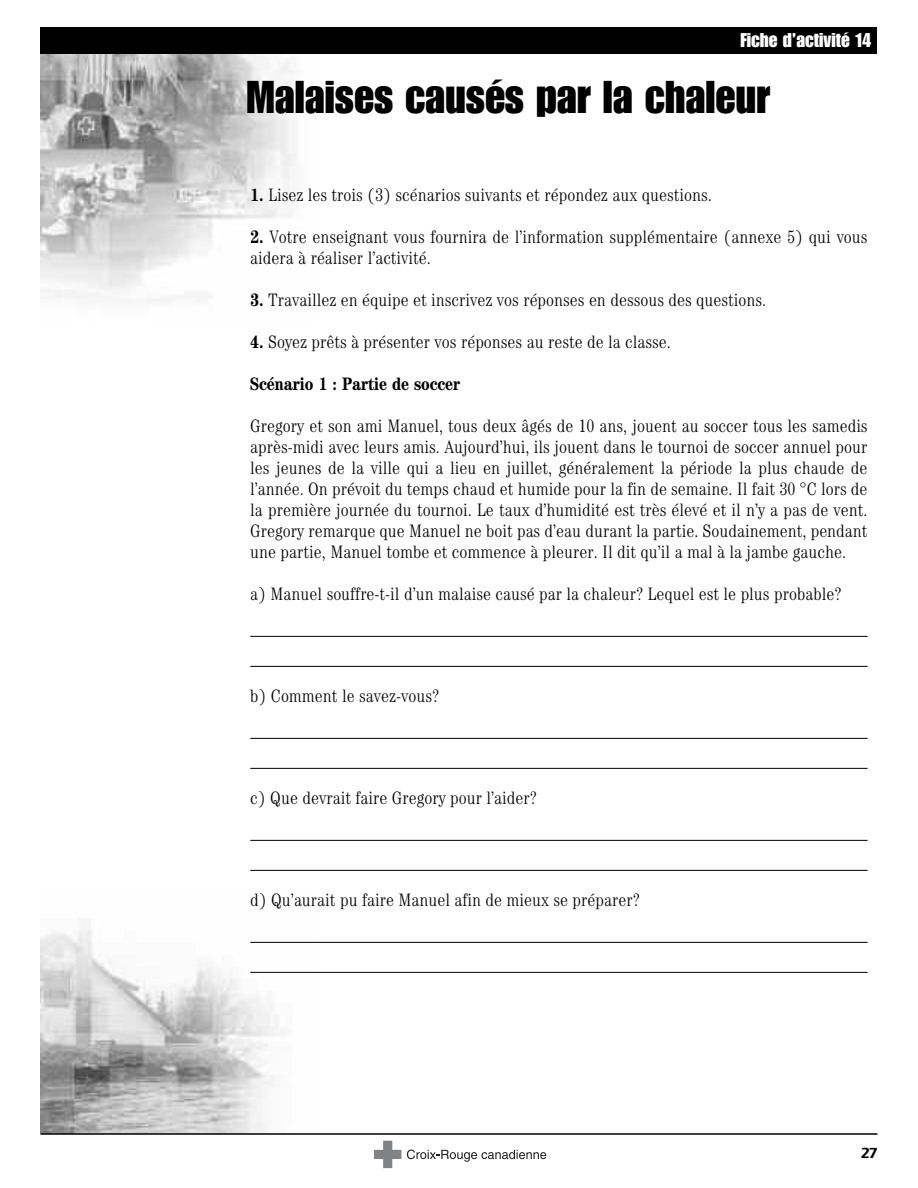
<style>
.page{position:relative;width:918px;height:1188px;background:#fff}
.page>*{position:absolute;margin:0;border:0;box-sizing:border-box;transform-origin:0 0}
.t1{font:45px "Impact LT Std";color:#000}
.t2{font:19.5px "Impact LT Std";color:#fff}
.t3{font:300 condensed 18px/21px "Century Std";color:#000}
.t4{font:700 condensed 18px "Century Std";color:#000}
.t5{font:13.5px "Eras Demi";color:#000}
.s1{font-weight:700}
</style>
<div class="page">
<img style="left:40px;top:54px;width:255px;height:247px">
<img style="left:40px;top:920px;width:275px;height:213px">
<div style="left:40px;top:27px;width:838px;height:27px;background:#000"></div>
<hr style="left:40px;top:1133px;width:838px;height:2px;background:#000">
<svg style="left:374px;top:1140px;width:172px;height:29px"></svg>
<hr style="left:250px;top:636px;width:618px;height:1px;background:#000">
<hr style="left:250px;top:666px;width:618px;height:1px;background:#000">
<hr style="left:250px;top:738px;width:618px;height:1px;background:#000">
<hr style="left:250px;top:768px;width:618px;height:1px;background:#000">
<hr style="left:250px;top:840px;width:618px;height:1px;background:#000">
<hr style="left:250px;top:870px;width:618px;height:1px;background:#000">
<hr style="left:250px;top:942px;width:618px;height:1px;background:#000">
<hr style="left:250px;top:972px;width:618px;height:1px;background:#000">
<p class="t2" style="left:740px;top:33px;width:133px">Fiche d’activité 14</p>
<h1 class="t1" style="left:247px;top:81px;width:525px">Malaises causés par la chaleur</h1>
<p class="t3" style="left:250px;top:186px;width:463px"><span class="s1">1.</span> Lisez les trois (3) scénarios suivants et répondez aux questions.</p>
<p class="t3" style="left:250px;top:228px;width:619px"><span class="s1">2.</span> Votre enseignant vous fournira de l’information supplémentaire (annexe 5) qui vous aidera à réaliser l’activité.</p>
<p class="t3" style="left:250px;top:291px;width:517px"><span class="s1">3.</span> Travaillez en équipe et inscrivez vos réponses en dessous des questions.</p>
<p class="t3" style="left:250px;top:333px;width:422px"><span class="s1">4.</span> Soyez prêts à présenter vos réponses au reste de la classe.</p>
<p class="t4" style="left:250px;top:378px;width:211px">Scénario 1 : Partie de soccer</p>
<p class="t3" style="left:250px;top:417px;width:619px;text-align:justify">Gregory et son ami Manuel, tous deux âgés de 10 ans, jouent au soccer tous les samedis après-midi avec leurs amis. Aujourd’hui, ils jouent dans le tournoi de soccer annuel pour les jeunes de la ville qui a lieu en juillet, généralement la période la plus chaude de l’année. On prévoit du temps chaud et humide pour la fin de semaine. Il fait 30 °C lors de la première journée du tournoi. Le taux d’humidité est très élevé et il n’y a pas de vent.<br>Gregory remarque que Manuel ne boit pas d’eau durant la partie. Soudainement, pendant une partie, Manuel tombe et commence à pleurer. Il dit qu’il a mal à la jambe gauche.</p>
<p class="t3" style="left:250px;top:585px;width:593px">a) Manuel souffre-t-il d’un malaise causé par la chaleur? Lequel est le plus probable?</p>
<p class="t3" style="left:250px;top:687px;width:190px">b) Comment le savez-vous?</p>
<p class="t3" style="left:250px;top:789px;width:288px">c) Que devrait faire Gregory pour l’aider?</p>
<p class="t3" style="left:250px;top:891px;width:391px">d) Qu’aurait pu faire Manuel afin de mieux se préparer?</p>
<p class="t5" style="left:861px;top:1146px;width:18px">27</p>
</div>
